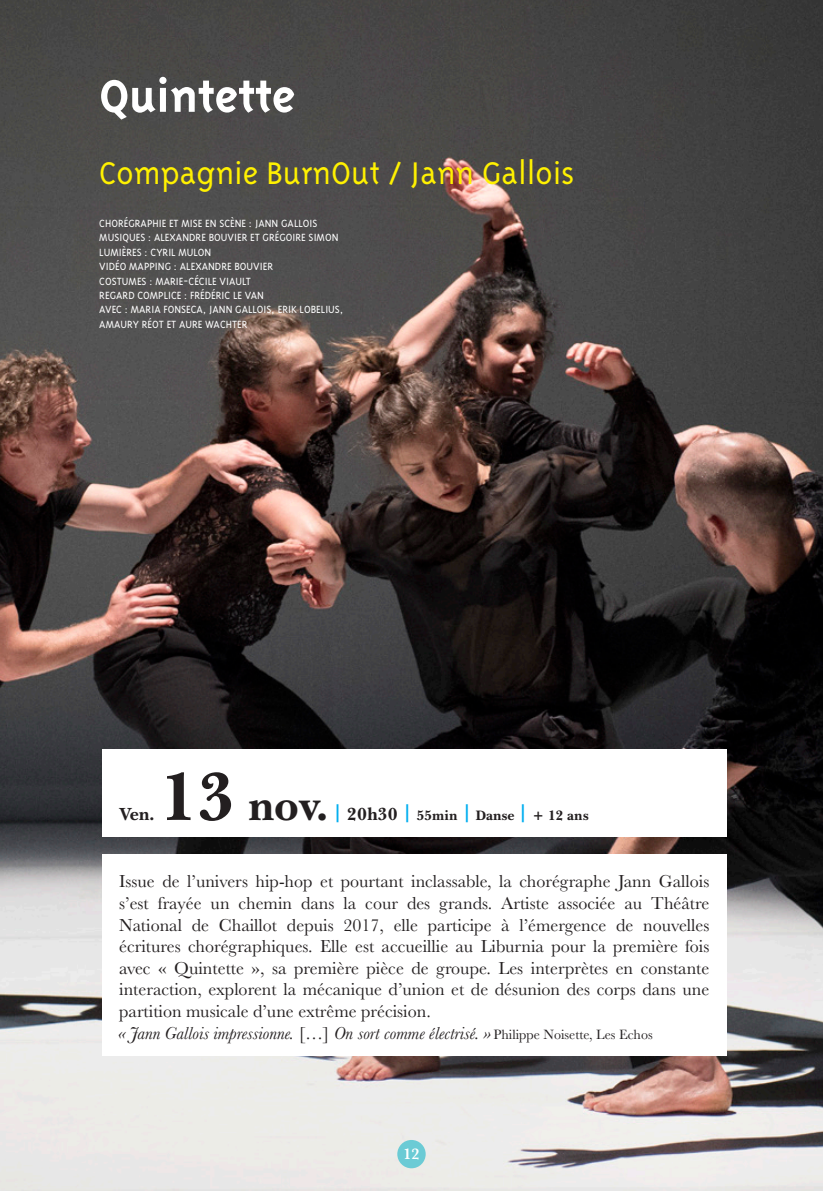
<style>
.page{position:relative;width:823px;height:1191px;background:#fff}
.page>*{position:absolute;margin:0;border:0;box-sizing:border-box;transform-origin:0 0}
.t1{font:700 52px "Triplex";color:#fff}
.t2{font:700 44px "Baskerville BT";color:#231f20}
.t3{font:300 36px "Triplex";color:#fff101}
.t4{font:18px/21.6px "Baskerville";color:#231f20}
.t5{font:700 18px "Baskerville BT";color:#231f20}
.t6{font:600 16px "Baskerville";color:#fff}
.t7{font:700 14px "Baskerville BT";color:#231f20}
.t8{font:300 12px/14.4px "Triplex";color:#fff}
.s1{font-size:69.4px}
.s2{font-size:18px;color:#00aeef}
.s3{font-size:18px}
.s4{font-style:italic}
.s5{font-size:14px}
</style>
<div class="page">
<img style="left:0;top:0;width:822px;height:1191px">
<div style="left:397px;top:1140px;width:28px;height:28px;background:#6bcbd5;border-radius:50%"></div>
<div style="left:102px;top:854px;width:624px;height:201px;background:#fff"></div>
<div style="left:102px;top:749px;width:624px;height:88px;background:#fff"></div>
<h1 class="t1" style="left:99px;top:66px;width:197px">Quintette</h1>
<h3 class="t3" style="left:99px;top:153px;width:476px">Compagnie BurnOut / Jann Gallois</h3>
<p class="t8" style="left:99px;top:216px;width:245px">CHORÉGRAPHIE ET MISE EN SCÈNE : JANN GALLOIS MUSIQUES : ALEXANDRE BOUVIER ET GRÉGOIRE SIMON LUMIÈRES : CYRIL MULON<br>VIDÉO MAPPING : ALEXANDRE BOUVIER<br>COSTUMES : MARIE-CÉCILE VIAULT<br>REGARD COMPLICE : FRÉDÉRIC LE VAN<br>AVEC : MARIA FONSECA, JANN GALLOIS, ERIK LOBELIUS, AMAURY RÉOT ET AURE WACHTER</p>
<p class="t5" style="left:119px;top:802px;width:37px">Ven.</p>
<h2 class="t2" style="left:159px;top:777px;width:170px"><span class="s1">13</span> nov.</h2>
<p class="t7" style="left:333px;top:806px;width:257px"><span class="s2">|</span> <span class="s3">20h30</span> <span class="s2">|</span> 55min <span class="s2">|</span> Danse <span class="s2">|</span> + 12 ans</p>
<p class="t4" style="left:119px;top:870px;width:591px">Issue de l’univers hip-hop et pourtant inclassable, la chorégraphe Jann Gallois s’est frayée un chemin dans la cour des grands. Artiste associée au Théâtre National de Chaillot depuis 2017, elle participe à l’émergence de nouvelles écritures chorégraphiques. Elle est accueillie au Liburnia pour la première fois avec « Quintette », sa première pièce de groupe. Les interprètes en constante interaction, explorent la mécanique d’union et de désunion des corps dans une partition musicale d’une extrême précision.<br><span class="s4">« Jann Gallois impressionne.</span> […] <span class="s4">On sort comme électrisé. »</span> <span class="s5">Philippe Noisette, Les Echos</span></p>
<p class="t6" style="left:403px;top:1144px;width:17px">12</p>
</div>
